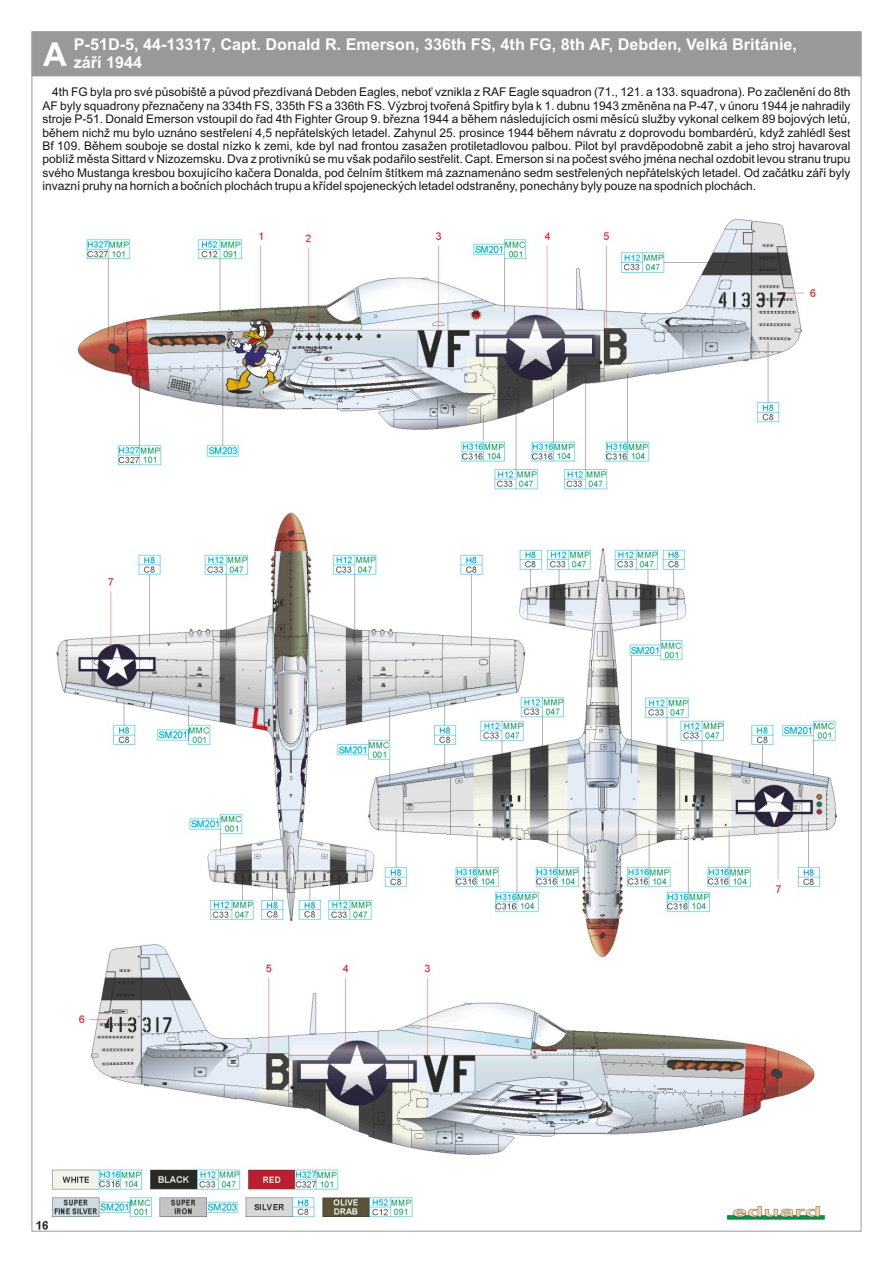
<style>
.page{position:relative;width:893px;height:1263px;background:#fff}
.page>*{position:absolute;margin:0;border:0;box-sizing:border-box;transform-origin:0 0}
.t1{font:700 33px "Arial";color:#fff}
.t2{font:700 16.2px/18.1px "Arial";color:#fff}
.t3{font:12px/13.4px "Arial";color:#151616;text-align:justify}
</style>
<div class="page">
<div style="left:32px;top:32px;width:829px;height:44px;background:#999"></div>
<img style="left:36px;top:220px;width:800px;height:1009px">
<h1 class="t1" style="left:43px;top:42px;width:25px">A</h1>
<h2 class="t2" style="left:74px;top:37px;width:725px">P-51D-5, 44-13317, Capt. Donald R. Emerson, 336th FS, 4th FG, 8th AF, Debden, Velká Británie, září 1944</h2>
<p class="t3" style="left:43px;top:87px;width:809px;text-indent:10px">4th FG byla pro své působiště a původ přezdívaná Debden Eagles, neboť vznikla z RAF Eagle squadron (71., 121. a 133. squadrona). Po začlenění do 8th AF byly squadrony přeznačeny na 334th FS, 335th FS a 336th FS. Výzbroj tvořená Spitfiry byla k 1. dubnu 1943 změněna na P-47, v únoru 1944 je nahradily stroje P-51. Donald Emerson vstoupil do řad 4th Fighter Group 9. března 1944 a během následujících osmi měsíců služby vykonal celkem 89 bojových letů, během nichž mu bylo uznáno sestřelení 4,5 nepřátelských letadel. Zahynul 25. prosince 1944 během návratu z doprovodu bombardérů, když zahlédl šest Bf 109. Během souboje se dostal nízko k zemi, kde byl nad frontou zasažen protiletadlovou palbou. Pilot byl pravděpodobně zabit a jeho stroj havaroval poblíž města Sittard v Nizozemsku. Dva z protivníků se mu však podařilo sestřelit. Capt. Emerson si na počest svého jména nechal ozdobit levou stranu trupu svého Mustanga kresbou boxujícího kačera Donalda, pod čelním štítkem má zaznamenáno sedm sestřelených nepřátelských letadel. Od začátku září byly invazní pruhy na horních a bočních plochách trupu a křídel spojeneckých letadel odstraněny, ponechány byly pouze na spodních plochách.</p>
</div>
